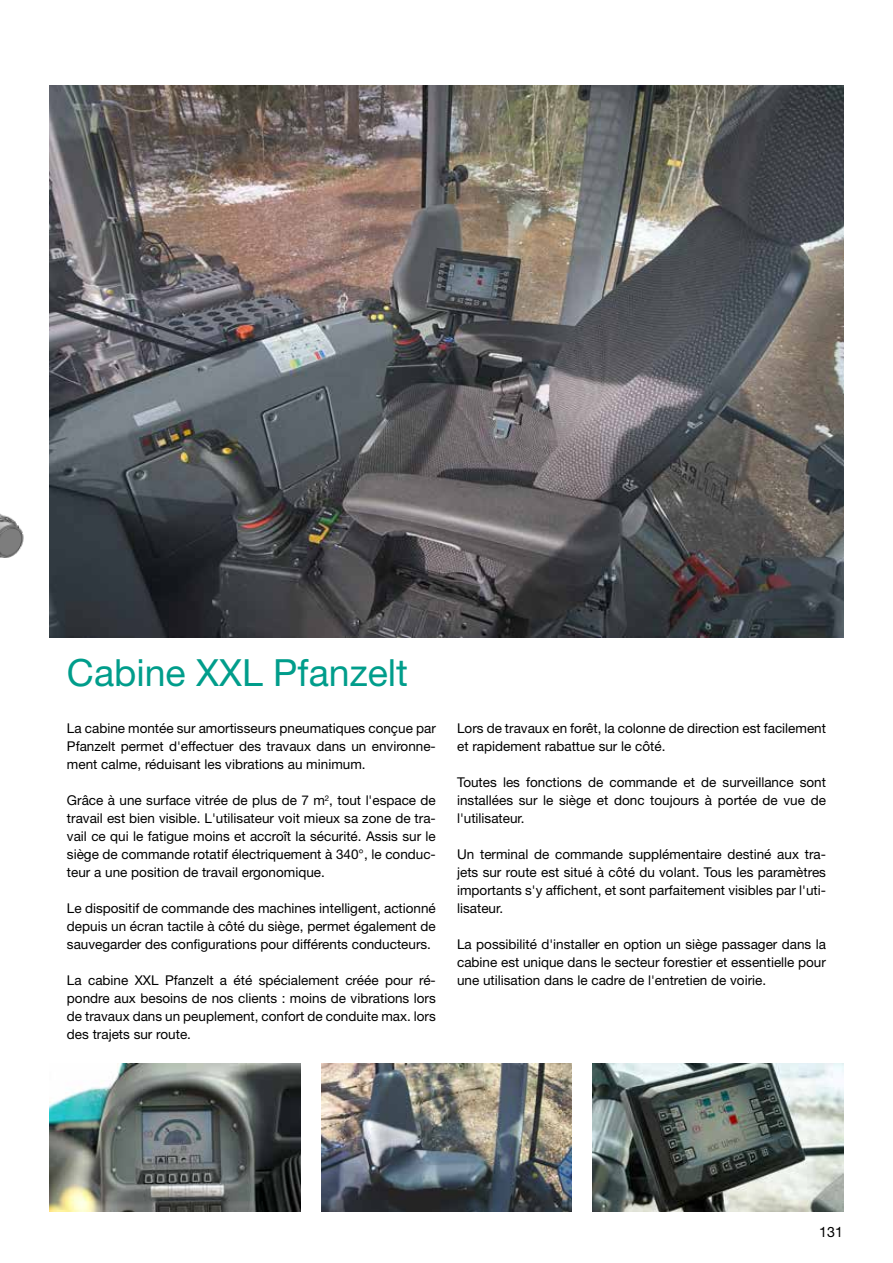
<style>
.page{position:relative;width:893px;height:1263px;background:#fff}
.page>*{position:absolute;margin:0;border:0;box-sizing:border-box;transform-origin:0 0}
.t1{font:37.5px "Helvetica Neue LT Pro";color:#009d8b}
.t2{font:14.25px "Helvetica Neue LT Pro";color:#000}
.t3{font:13.5px/18px "Helvetica Neue LT Pro";color:#000;text-align:justify}
</style>
<div class="page">
<img style="left:0;top:513px;width:24px;height:45px">
<img style="left:50px;top:1063px;width:250px;height:149px">
<img style="left:321px;top:1063px;width:251px;height:149px">
<img style="left:50px;top:85px;width:793px;height:553px">
<img style="left:593px;top:1063px;width:250px;height:149px">
<h1 class="t1" style="left:67px;top:649px;width:342px">Cabine XXL Pfanzelt</h1>
<p class="t3" style="left:67px;top:719px;width:370px">La cabine montée sur amortisseurs pneumatiques conçue par Pfanzelt permet d'effectuer des travaux dans un environne&shy;ment calme, réduisant les vibrations au minimum.</p>
<p class="t3" style="left:67px;top:791px;width:370px">Grâce à une surface vitrée de plus de 7 m<sup>2</sup>, tout l'espace de travail est bien visible. L'utilisateur voit mieux sa zone de tra&shy;vail ce qui le fatigue moins et accroît la sécurité. Assis sur le siège de commande rotatif électriquement à 340°, le conduc&shy;teur a une position de travail ergonomique.</p>
<p class="t3" style="left:67px;top:899px;width:370px">Le dispositif de commande des machines intelligent, actionné depuis un écran tactile à côté du siège, permet également de sauvegarder des configurations pour différents conducteurs.</p>
<p class="t3" style="left:67px;top:971px;width:370px">La cabine XXL Pfanzelt a été spécialement créée pour ré&shy;pondre aux besoins de nos clients : moins de vibrations lors de travaux dans un peuplement, confort de conduite max. lors des trajets sur route.</p>
<p class="t3" style="left:457px;top:719px;width:370px">Lors de travaux en forêt, la colonne de direction est facilement et rapidement rabattue sur le côté.</p>
<p class="t3" style="left:457px;top:773px;width:370px">Toutes les fonctions de commande et de surveillance sont installées sur le siège et donc toujours à portée de vue de l'utilisateur.</p>
<p class="t3" style="left:457px;top:845px;width:370px">Un terminal de commande supplémentaire destiné aux tra&shy;jets sur route est situé à côté du volant. Tous les paramètres importants s'y affichent, et sont parfaitement visibles par l'uti&shy;lisateur.</p>
<p class="t3" style="left:457px;top:935px;width:370px">La possibilité d'installer en option un siège passager dans la cabine est unique dans le secteur forestier et essentielle pour une utilisation dans le cadre de l'entretien de voirie.</p>
<p class="t2" style="left:819px;top:1223px;width:25px">131</p>
</div>
